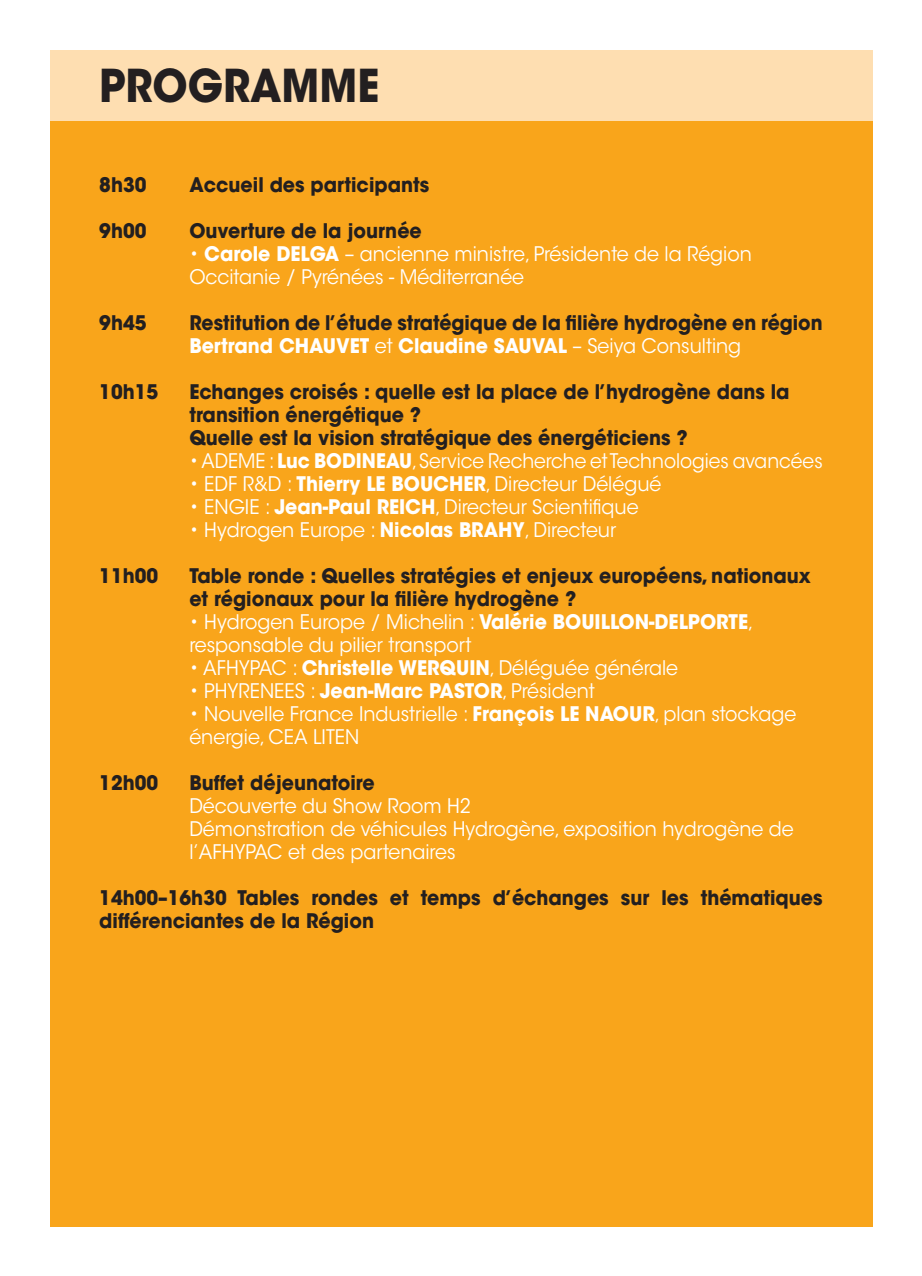
<style>
.page{position:relative;width:922px;height:1276px;background:#fff}
.page>*{position:absolute;margin:0;border:0;box-sizing:border-box;transform-origin:0 0}
.t1{font:700 45px "ITC Avant Garde Std";color:#231f20;scale:.92 1}
.t2{font:20px/23px "ITC Avant Garde Std";color:#fff;scale:.95 1}
.t3{font:700 20px/23px "ITC Avant Garde Std";color:#231f20;scale:.95 1}
.t4{font:700 20px/23px "ITC Avant Garde Std";color:#231f20;scale:.94 1}
.t5{font:20px "ITC Avant Garde Std";color:#fff;scale:.93 1}
.s1{font-weight:700}
.s2{color:#fff}
.s3{font-weight:400;color:#fff}
</style>
<div class="page">
<div style="left:50px;top:109px;width:822px;height:1117px;background:#f9a51b"></div>
<div style="left:50px;top:50px;width:822px;height:70px;background:#fedeb1"></div>
<h1 class="t1" style="left:99px;top:56px;width:306px">PROGRAMME</h1>
<p class="t3" style="left:99px;top:173px;width:51px">8h30</p>
<p class="t3" style="left:189px;top:173px;width:254px">Accueil des participants</p>
<p class="t3" style="left:99px;top:219px;width:51px">9h00</p>
<p class="t3" style="left:189px;top:219px;width:246px">Ouverture de la journée</p>
<p class="t2" style="left:189px;top:242px;width:593px">• <span class="s1">Carole DELGA</span> – ancienne ministre, Présidente de la Région<br>Occitanie / Pyrénées - Méditerranée</p>
<p class="t3" style="left:99px;top:311px;width:51px">9h45</p>
<p class="t4" style="left:189px;top:311px;width:675px">Restitution de l’étude stratégique de la filière hydrogène en région<br><span class="s2">Bertrand CHAUVET</span> <span class="s3">et</span> <span class="s2">Claudine SAUVAL</span> <span class="s3">– Seiya Consulting</span></p>
<p class="t3" style="left:99px;top:380px;width:64px">10h15</p>
<p class="t3" style="left:189px;top:380px;width:633px">Echanges croisés : quelle est la place de l’hydrogène dans la transition énergétique ?<br>Quelle est la vision stratégique des énergéticiens ?</p>
<p class="t5" style="left:189px;top:449px;width:682px">• ADEME : <span class="s1">Luc BODINEAU</span>, Service Recherche et Technologies avancées</p>
<p class="t2" style="left:189px;top:472px;width:498px">• EDF R&amp;D : <span class="s1">Thierry LE BOUCHER</span>, Directeur Délégué</p>
<p class="t2" style="left:189px;top:495px;width:474px">• ENGIE : <span class="s1">Jean-Paul REICH</span>, Directeur Scientifique</p>
<p class="t2" style="left:189px;top:518px;width:450px">• Hydrogen Europe : <span class="s1">Nicolas BRAHY</span>, Directeur</p>
<p class="t3" style="left:99px;top:564px;width:64px">11h00</p>
<p class="t3" style="left:189px;top:564px;width:655px">Table ronde : Quelles stratégies et enjeux européens, nationaux et régionaux pour la filière hydrogène ?</p>
<p class="t2" style="left:189px;top:610px;width:595px">• Hydrogen Europe / Michelin : <span class="s1">Valérie BOUILLON-DELPORTE</span>, responsable du pilier transport</p>
<p class="t2" style="left:189px;top:656px;width:516px">• AFHYPAC : <span class="s1">Christelle WERQUIN</span>, Déléguée générale</p>
<p class="t2" style="left:189px;top:679px;width:428px">• PHYRENEES : <span class="s1">Jean-Marc PASTOR</span>, Président</p>
<p class="t2" style="left:189px;top:702px;width:640px">• Nouvelle France Industrielle : <span class="s1">François LE NAOUR</span>, plan stockage énergie, CEA LITEN</p>
<p class="t3" style="left:99px;top:771px;width:64px">12h00</p>
<p class="t3" style="left:189px;top:771px;width:197px">Buffet déjeunatoire</p>
<p class="t2" style="left:189px;top:794px;width:637px">Découverte du Show Room H2<br>Démonstration de véhicules Hydrogène, exposition hydrogène de l’AFHYPAC et des partenaires</p>
<p class="t3" style="left:99px;top:886px;width:762px">14h00–16h30 Tables rondes et temps d’échanges sur les thématiques différenciantes de la Région</p>
</div>
